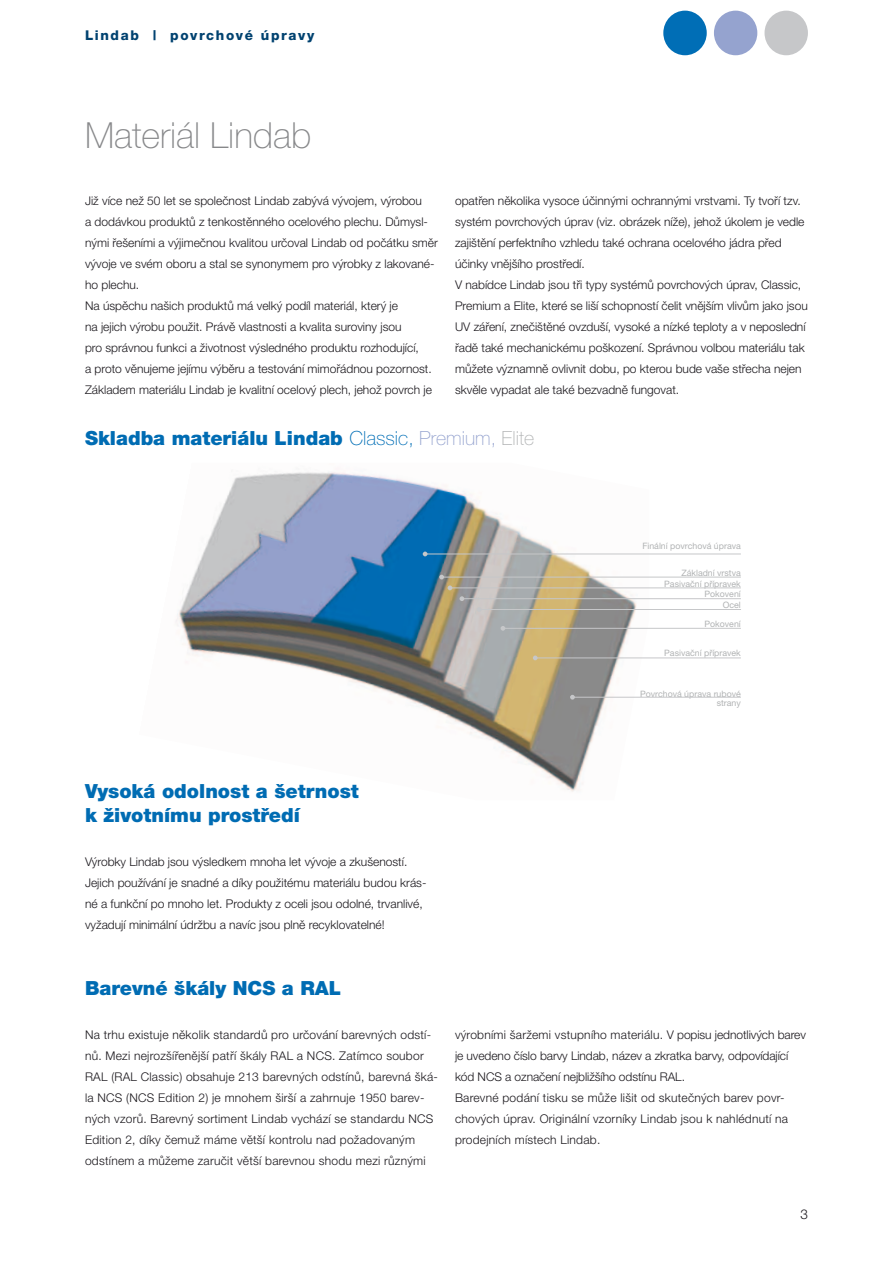
<style>
.page{position:relative;width:893px;height:1263px;background:#fff}
.page>*{position:absolute;margin:0;border:0;box-sizing:border-box;transform-origin:0 0}
.t1{font:100 36px "Helvetica Neue CE";color:#87888a}
.t2{font:900 19.5px/24px "Helvetica Neue CE";color:#006cb3}
.t3{font:800 13.5px "Helvetica Neue CE";letter-spacing:.12em;color:#004270}
.t4{font:300 13.5px "Helvetica Neue CE";color:#1a171c}
.t5{font:300 12px/21px "Helvetica Neue CE";color:#1a171c}
.t6{font:300 12px/21px "Helvetica Neue CE";letter-spacing:.02em;color:#1a171c}
.t7{font:8.85px/10.5px "Helvetica Neue CE";color:#b1b3b4;text-align:right}
.s1{font-weight:100;color:#006eb6}
.s2{font-weight:100;color:#95a3cf}
.s3{font-weight:100;color:#b1b3b4}
</style>
<div class="page">
<div style="left:663px;top:11px;width:44px;height:44px;background:#006eb6;border-radius:50%"></div>
<div style="left:714px;top:11px;width:43px;height:44px;background:#95a3cf;border-radius:50%"></div>
<div style="left:764px;top:11px;width:44px;height:44px;background:#c6c7c9;border-radius:50%"></div>
<img style="left:176px;top:472px;width:473px;height:320px">
<hr style="left:423px;top:554px;width:318px;height:1px;background:#c6c7c9">
<svg style="left:423px;top:552px;width:4px;height:4px"></svg>
<hr style="left:440px;top:577px;width:301px;height:1px;background:#c6c7c9">
<svg style="left:439px;top:575px;width:5px;height:4px"></svg>
<hr style="left:448px;top:587px;width:293px;height:1px;background:#c6c7c9">
<svg style="left:448px;top:585px;width:4px;height:5px"></svg>
<hr style="left:460px;top:598px;width:281px;height:1px;background:#c6c7c9">
<svg style="left:459px;top:596px;width:5px;height:5px"></svg>
<hr style="left:478px;top:609px;width:263px;height:1px;background:#c6c7c9">
<svg style="left:477px;top:607px;width:5px;height:5px"></svg>
<hr style="left:501px;top:628px;width:240px;height:1px;background:#c6c7c9">
<svg style="left:501px;top:626px;width:4px;height:5px"></svg>
<hr style="left:534px;top:657px;width:207px;height:1px;background:#c6c7c9">
<svg style="left:533px;top:655px;width:5px;height:5px"></svg>
<hr style="left:571px;top:697px;width:170px;height:1px;background:#c6c7c9">
<svg style="left:570px;top:695px;width:5px;height:5px"></svg>
<p class="t3" style="left:85px;top:28px;width:231px">Lindab | povrchové úpravy</p>
<h1 class="t1" style="left:85px;top:115px;width:228px">Materiál Lindab</h1>
<p class="t5" style="left:85px;top:191px;width:354px">Již více než 50 let se společnost Lindab zabývá vývojem, výrobou<br>a dodávkou produktů z tenkostěnného ocelového plechu. Důmysl&shy;nými řešeními a výjimečnou kvalitou určoval Lindab od počátku směr vývoje ve svém oboru a stal se synonymem pro výrobky z lakované&shy;ho plechu.<br>Na úspěchu našich produktů má velký podíl materiál, který je<br>na jejich výrobu použit. Právě vlastnosti a kvalita suroviny jsou<br>pro správnou funkci a životnost výsledného produktu rozhodující,<br>a proto věnujeme jejímu výběru a testování mimořádnou pozornost.<br>Základem materiálu Lindab je kvalitní ocelový plech, jehož povrch je</p>
<p class="t5" style="left:455px;top:191px;width:354px">opatřen několika vysoce účinnými ochrannými vrstvami. Ty tvoří tzv. systém povrchových úprav (viz. obrázek níže), jehož úkolem je vedle zajištění perfektního vzhledu také ochrana ocelového jádra před účinky vnějšího prostředí.<br>V nabídce Lindab jsou tři typy systémů povrchových úprav, Classic, Premium a Elite, které se liší schopností čelit vnějším vlivům jako jsou UV záření, znečištěné ovzduší, vysoké a nízké teploty a v neposlední řadě také mechanickému poškození. Správnou volbou materiálu tak můžete významně ovlivnit dobu, po kterou bude vaše střecha nejen skvěle vypadat ale také bezvadně fungovat.</p>
<h2 class="t2" style="left:85px;top:427px;width:451px">Skladba materiálu Lindab <span class="s1">Classic,</span> <span class="s2">Premium,</span> <span class="s3">Elite</span></h2>
<h2 class="t2" style="left:85px;top:779px;width:275px">Vysoká odolnost a šetrnost k životnímu prostředí</h2>
<p class="t5" style="left:85px;top:852px;width:343px">Výrobky Lindab jsou výsledkem mnoha let vývoje a zkušeností.<br>Jejich používání je snadné a díky použitému materiálu budou krás&shy;né a funkční po mnoho let. Produkty z oceli jsou odolné, trvanlivé, vyžadují minimální údržbu a navíc jsou plně recyklovatelné!</p>
<p class="t7" style="left:642px;top:540px;width:100px">Finální povrchová úprava</p>
<p class="t7" style="left:664px;top:568px;width:78px">Základní vrstva<br>Pasivační přípravek<br>Pokovení<br>Ocel</p>
<p class="t7" style="left:704px;top:619px;width:38px">Pokovení</p>
<p class="t7" style="left:664px;top:648px;width:78px">Pasivační přípravek</p>
<p class="t7" style="left:640px;top:689px;width:102px;line-height:8.9px">Povrchová úprava rubové strany</p>
<h2 class="t2" style="left:85px;top:976px;width:258px">Barevné škály NCS a RAL</h2>
<p class="t6" style="left:85px;top:1024px;width:354px">Na trhu existuje několik standardů pro určování barevných odstí&shy;nů. Mezi nejrozšířenější patří škály RAL a NCS. Zatímco soubor RAL (RAL Classic) obsahuje 213 barevných odstínů, barevná šká&shy;la NCS (NCS Edition 2) je mnohem širší a zahrnuje 1950 barev&shy;ných vzorů. Barevný sortiment Lindab vychází se standardu NCS Edition 2, díky čemuž máme větší kontrolu nad požadovaným odstínem a můžeme zaručit větší barevnou shodu mezi různými</p>
<p class="t6" style="left:455px;top:1025px;width:352px">výrobními šaržemi vstupního materiálu. V popisu jednotlivých barev je uvedeno číslo barvy Lindab, název a zkratka barvy, odpovídající kód NCS a označení nejbližšího odstínu RAL.<br>Barevné podání tisku se může lišit od skutečných barev povr&shy;chových úprav. Originální vzorníky Lindab jsou k nahlédnutí na prodejních místech Lindab.</p>
<p class="t4" style="left:800px;top:1207px;width:9px">3</p>
</div>
